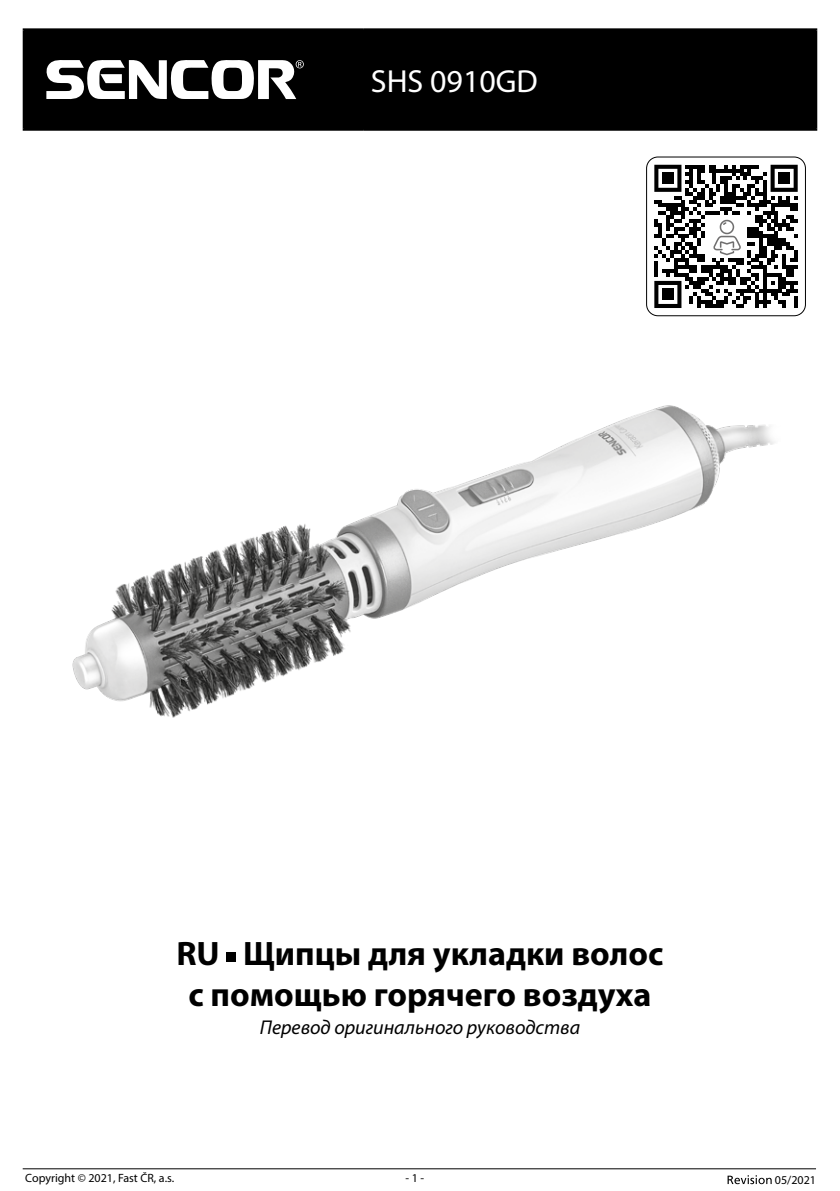
<style>
.page{position:relative;width:840px;height:1191px;background:#fff}
.page>*{position:absolute;margin:0;border:0;box-sizing:border-box;transform-origin:0 0}
.t1{font:700 34px/40.2px "Myriad Pro";color:#000;text-align:center}
.t2{font:32px "Myriad Pro";color:#fff}
.t3{font:italic 20px "Myriad Pro";color:#000}
.t4{font:12px "Myriad Pro";color:#000}
</style>
<div class="page">
<svg style="left:727px;top:1175px;width:44px;height:9px"></svg>
<hr style="left:23px;top:1168px;width:792px;height:1px;background:#000">
<img style="left:72px;top:405px;width:703px;height:313px">
<div style="left:226px;top:952px;width:10px;height:9px;background:#000"></div>
<div style="left:25px;top:30px;width:789px;height:99px;background:#000"></div>
<hr style="left:23px;top:28px;width:340px;height:2px;background:#000">
<hr style="left:23px;top:30px;width:2px;height:99px;background:#000">
<hr style="left:361px;top:30px;width:2px;height:99px;background:#000">
<hr style="left:23px;top:129px;width:340px;height:2px;background:#000">
<hr style="left:363px;top:28px;width:453px;height:2px;background:#000">
<hr style="left:814px;top:30px;width:2px;height:99px;background:#000">
<hr style="left:363px;top:129px;width:453px;height:2px;background:#000">
<svg style="left:45px;top:59px;width:258px;height:41px"></svg>
<svg style="left:646px;top:157px;width:159px;height:159px"></svg>
<p class="t2" style="left:370px;top:61px;width:168px">SHS 0910GD</p>
<p class="t1" style="left:176px;top:932px;width:488px">RU Щипцы для укладки волос с помощью горячего воздуха</p>
<p class="t3" style="left:260px;top:1014px;width:322px">Перевод оригинального руководства</p>
<p class="t4" style="left:25px;top:1170px;width:150px">Copyright © 2021, Fast ČR, a.s.</p>
<p class="t4" style="left:405px;top:1170px;width:20px">- 1 -</p>
<p class="t4" style="left:774px;top:1172px;width:43px">05/2021</p>
</div>
